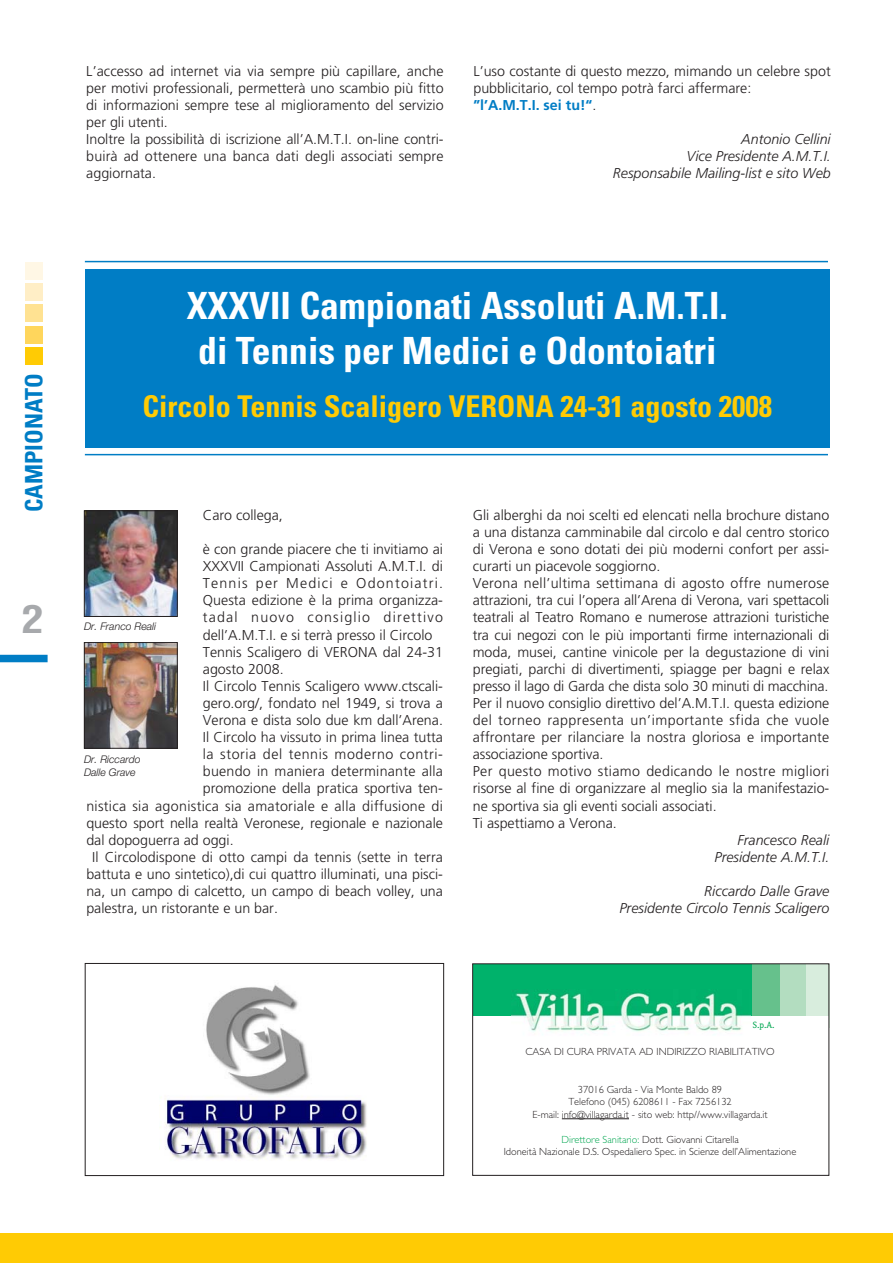
<style>
.page{position:relative;width:893px;height:1263px;background:#fff}
.page>*{position:absolute;margin:0;border:0;box-sizing:border-box;transform-origin:0 0}
.t1{font:700 condensed 37.5px/45px "Univers";color:#fff;text-align:center}
.t2{font:700 condensed 37.5px "Helvetica";color:#a7a9ac;scale:1.2 1}
.t3{font:700 condensed 30px "Univers";color:#ffcb04}
.t4{font:700 condensed 24px "Univers";color:#007dc5}
.t5{font:300 14.25px/17.1px "Frutiger";color:#231f20}
.t6{font:italic 300 14.25px/17.1px "Frutiger";color:#231f20;text-align:right}
.t7{font:300 14.25px "Frutiger";letter-spacing:.085em;color:#231f20}
.t8{font:300 14.25px "Frutiger";letter-spacing:.02em;color:#231f20}
.t9{font:300 14.25px "Frutiger";letter-spacing:.04em;color:#231f20}
.t10{font:italic 300 10.5px/12.6px "Helvetica Neue";color:#231f20}
.t11{font:300 10.35px/12.5px "Gill Sans";color:#231f20;text-align:center}
.t12{font:500 8.85px "Weidemann";color:#00a650}
.s1{font-weight:700;color:#007dc5}
.s2{color:#00a650}
</style>
<div class="page">
<div style="left:26px;top:347px;width:17px;height:17px;background:#ffcb04"></div>
<div style="left:26px;top:326px;width:17px;height:17px;background:#ffd65c"></div>
<div style="left:26px;top:305px;width:17px;height:17px;background:#ffe292"></div>
<div style="left:26px;top:284px;width:17px;height:17px;background:#ffeec6"></div>
<div style="left:26px;top:262px;width:17px;height:17px;background:#fff7e5"></div>
<div style="left:0;top:1233px;width:892px;height:30px;background:#ffcb04"></div>
<div style="left:0;top:655px;width:48px;height:7px;background:#007dc5"></div>
<img style="left:165px;top:984px;width:202px;height:176px">
<div style="left:85px;top:963px;width:359px;height:213px;border:1px solid #231f20"></div>
<hr style="left:562px;top:1119px;width:67px;height:1px;background:#231f20">
<div style="left:473px;top:964px;width:272px;height:77px;background:#00b26b"></div>
<div style="left:510px;top:964px;width:319px;height:63px;background:#d8eddd"></div>
<div style="left:521px;top:964px;width:285px;height:53px;background:#b3ddc0"></div>
<div style="left:517px;top:964px;width:262px;height:53px;background:#66c18c"></div>
<div style="left:508px;top:964px;width:243px;height:54px;background:#00b26b"></div>
<div style="left:473px;top:1016px;width:355px;height:26px;background:#fff"></div>
<img style="left:511px;top:992px;width:239px;height:40px">
<img style="left:86px;top:512px;width:90px;height:103px">
<div style="left:84px;top:510px;width:94px;height:107px;border:1px solid #231f20"></div>
<img style="left:86px;top:644px;width:90px;height:103px">
<div style="left:84px;top:642px;width:94px;height:107px;border:1px solid #231f20"></div>
<div style="left:85px;top:269px;width:744px;height:178px;background:#007dc5"></div>
<hr style="left:85px;top:261px;width:743px;height:1px;background:#007dc5">
<hr style="left:85px;top:454px;width:743px;height:1px;background:#007dc5">
<div style="left:472px;top:964px;width:357px;height:212px;border:1px solid #231f20"></div>
<p class="t5" style="left:86px;top:63px;width:359px">L’accesso ad internet via via sempre più capillare, anche per motivi professionali, permetterà uno scambio più fitto di informazioni sempre tese al miglioramento del servizio per gli utenti.<br>Inoltre la possibilità di iscrizione all’A.M.T.I. on-line contri&shy;buirà ad ottenere una banca dati degli associati sempre aggiornata.</p>
<p class="t5" style="left:473px;top:63px;width:359px">L’uso costante di questo mezzo, mimando un celebre spot pubblicitario, col tempo potrà farci affermare:<br><span class="s1">”l’A.M.T.I. sei tu!“</span>.</p>
<p class="t6" style="left:613px;top:132px;width:219px">Antonio Cellini<br>Vice Presidente A.M.T.I.<br>Responsabile Mailing-list e sito Web</p>
<h3 class="t4" style="left:25px;top:512px;width:140px;rotate:-90deg">CAMPIONATO</h3>
<h1 class="t2" style="left:21px;top:605px;width:20px">2</h1>
<h1 class="t1" style="left:187px;top:287px;width:542px">XXXVII Campionati Assoluti A.M.T.I. di Tennis per Medici e Odontoiatri</h1>
<h2 class="t3" style="left:142px;top:395px;width:631px">Circolo Tennis Scaligero VERONA 24-31 agosto 2008</h2>
<p class="t5" style="left:203px;top:507px;width:81px">Caro collega,</p>
<p class="t5" style="left:203px;top:542px;width:241px">è con grande piacere che ti invitiamo ai</p>
<p class="t5" style="left:203px;top:559px;width:241px">XXXVII Campionati Assoluti A.M.T.I. di</p>
<p class="t7" style="left:203px;top:578px;width:241px">Tennis per Medici e Odontoiatri.</p>
<p class="t5" style="left:203px;top:593px;width:241px">Questa edizione è la prima organizza-</p>
<p class="t7" style="left:203px;top:612px;width:241px">tadal nuovo consiglio direttivo</p>
<p class="t5" style="left:203px;top:627px;width:231px">dell’A.M.T.I. e si terrà presso il Circolo</p>
<p class="t5" style="left:203px;top:644px;width:241px">Tennis Scaligero di VERONA dal 24-31</p>
<p class="t5" style="left:203px;top:661px;width:82px">agosto 2008.</p>
<p class="t5" style="left:203px;top:678px;width:241px">Il Circolo Tennis Scaligero www.ctscali-</p>
<p class="t5" style="left:203px;top:696px;width:241px">gero.org/, fondato nel 1949, si trova a</p>
<p class="t5" style="left:203px;top:713px;width:241px">Verona e dista solo due km dall’Arena.</p>
<p class="t5" style="left:203px;top:730px;width:241px">Il Circolo ha vissuto in prima linea tutta</p>
<p class="t9" style="left:203px;top:749px;width:241px">la storia del tennis moderno contri-</p>
<p class="t5" style="left:203px;top:764px;width:241px">buendo in maniera determinante alla</p>
<p class="t5" style="left:203px;top:781px;width:241px">promozione della pratica sportiva ten-</p>
<p class="t8" style="left:86px;top:800px;width:358px">nistica sia agonistica sia amatoriale e alla diffusione di</p>
<p class="t5" style="left:86px;top:815px;width:358px">questo sport nella realtà Veronese, regionale e nazionale</p>
<p class="t5" style="left:86px;top:832px;width:149px">dal dopoguerra ad oggi.</p>
<p class="t5" style="left:92px;top:849px;width:352px">Il Circolodispone di otto campi da tennis (sette in terra</p>
<p class="t5" style="left:86px;top:867px;width:358px">battuta e uno sintetico),di cui quattro illuminati, una pisci-</p>
<p class="t5" style="left:86px;top:884px;width:358px">na, un campo di calcetto, un campo di beach volley, una</p>
<p class="t5" style="left:86px;top:901px;width:193px">palestra, un ristorante e un bar.</p>
<p class="t10" style="left:84px;top:621px;width:74px">Dr. Franco Reali</p>
<p class="t10" style="left:84px;top:754px;width:58px">Dr. Riccardo<br>Dalle Grave</p>
<p class="t5" style="left:472px;top:507px;width:358px">Gli alberghi da noi scelti ed elencati nella brochure distano a una distanza camminabile dal circolo e dal centro storico di Verona e sono dotati dei più moderni confort per assi&shy;curarti un piacevole soggiorno.<br>Verona nell’ultima settimana di agosto offre numerose attrazioni, tra cui l’opera all’Arena di Verona, vari spettacoli teatrali al Teatro Romano e numerose attrazioni turistiche tra cui negozi con le più importanti firme internazionali di moda, musei, cantine vinicole per la degustazione di vini pregiati, parchi di divertimenti, spiagge per bagni e relax presso il lago di Garda che dista solo 30 minuti di macchina.<br>Per il nuovo consiglio direttivo del’A.M.T.I. questa edizione del torneo rappresenta un’importante sfida che vuole affrontare per rilanciare la nostra gloriosa e importante associazione sportiva.<br>Per questo motivo stiamo dedicando le nostre migliori risorse al fine di organizzare al meglio sia la manifestazio&shy;ne sportiva sia gli eventi sociali associati.<br>Ti aspettiamo a Verona.</p>
<p class="t6" style="left:714px;top:832px;width:116px">Francesco Reali<br>Presidente A.M.T.I.</p>
<p class="t6" style="left:619px;top:884px;width:211px">Riccardo Dalle Grave<br>Presidente Circolo Tennis Scaligero</p>
<p class="t12" style="left:752px;top:1022px;width:23px">S.p.A.</p>
<p class="t11" style="left:525px;top:1047px;width:251px">CASA DI CURA PRIVATA AD INDIRIZZO RIABILITATIVO</p>
<p class="t11" style="left:532px;top:1084px;width:236px">37016 Garda - Via Monte Baldo 89<br>Telefono (045) 6208611 - Fax 7256132<br>E-mail: info@villagarda.it - sito web: http//www.villagarda.it</p>
<p class="t11" style="left:504px;top:1134px;width:294px"><span class="s2">Direttore Sanitario:</span> Dott. Giovanni Citarella<br>Idoneità Nazionale D.S. Ospedaliero Spec. in Scienze dell’Alimentazione</p>
</div>
